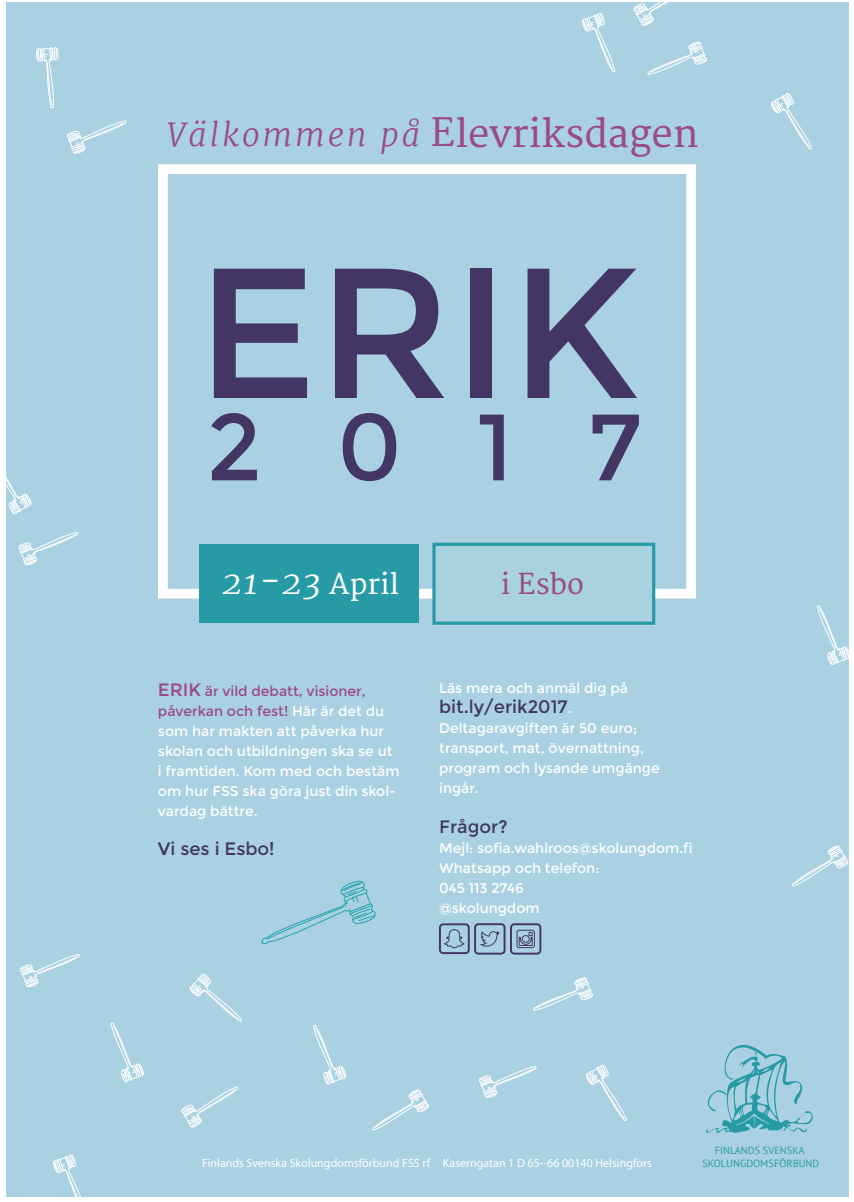
<style>
.page{position:relative;width:854px;height:1202px;background:#fff}
.page>*{position:absolute;margin:0;border:0;box-sizing:border-box;transform-origin:0 0}
.t1{font:185px "Montserrat";color:#433664}
.t2{font:94px "Montserrat";color:#433664}
.t3{font:38px "Merriweather";letter-spacing:-.005em;color:#9b4b83}
.t4{font:italic 300 35px "Merriweather";color:#fff}
.t5{font:28px "Merriweather";color:#9b4b83}
.t6{font:18px "Montserrat";color:#433664}
.t7{font:14px/20px "Montserrat";color:#fff}
.t8{font:12px "Myriad Pro";color:#fff}
.t9{font:10.4px/12.5px "PT Sans";color:#279ba5;text-align:center}
.s1{font-weight:300;font-style:italic;font-size:32px}
.s2{font-weight:400;font-style:normal;font-size:28px}
.s3{font-size:18px;color:#9b4b83}
.s4{color:#9b4b83}
.s5{font-size:14px;color:#fff}
</style>
<div class="page">
<div style="left:6px;top:3px;width:842px;height:1194px;background:#a9d1e1"></div>
<div style="left:158px;top:164px;width:537px;height:435px;border:10px solid #fff"></div>
<svg style="left:706px;top:1045px;width:107px;height:88px"></svg>
<div style="left:199px;top:544px;width:220px;height:79px;background:#279ba5"></div>
<div style="left:432px;top:543px;width:223px;height:82px;background:#a9d2e1;border:3px solid #279aa5"></div>
<svg style="left:261px;top:880px;width:115px;height:65px"></svg>
<svg style="left:189px;top:974px;width:53px;height:48px"></svg>
<svg style="left:181px;top:1086px;width:57px;height:42px"></svg>
<svg style="left:53px;top:1154px;width:28px;height:43px"></svg>
<svg style="left:479px;top:1066px;width:58px;height:32px"></svg>
<svg style="left:20px;top:954px;width:60px;height:34px"></svg>
<svg style="left:372px;top:1089px;width:57px;height:42px"></svg>
<svg style="left:110px;top:1022px;width:34px;height:60px"></svg>
<svg style="left:647px;top:41px;width:60px;height:34px"></svg>
<svg style="left:771px;top:93px;width:41px;height:57px"></svg>
<svg style="left:582px;top:13px;width:33px;height:60px"></svg>
<svg style="left:632px;top:2px;width:58px;height:24px"></svg>
<svg style="left:67px;top:120px;width:60px;height:34px"></svg>
<svg style="left:36px;top:47px;width:22px;height:62px"></svg>
<svg style="left:18px;top:532px;width:60px;height:34px"></svg>
<svg style="left:6px;top:477px;width:26px;height:37px"></svg>
<svg style="left:313px;top:1025px;width:34px;height:60px"></svg>
<svg style="left:817px;top:568px;width:32px;height:97px"></svg>
<svg style="left:792px;top:845px;width:56px;height:42px"></svg>
<svg style="left:439px;top:923px;width:154px;height:88px"></svg>
<svg style="left:585px;top:1064px;width:42px;height:57px"></svg>
<h3 class="t3" style="left:166px;top:111px;width:533px"><span class="s1">Välkommen på</span> Elevriksdagen</h3>
<h1 class="t1" style="left:196px;top:226px;width:445px">ERIK</h1>
<h2 class="t2" style="left:206px;top:393px;width:436px">2017</h2>
<h3 class="t4" style="left:221px;top:560px;width:179px">21-23 <span class="s2">April</span></h3>
<h3 class="t5" style="left:501px;top:568px;width:84px">i Esbo</h3>
<p class="t7" style="left:158px;top:681px;width:243px"><span class="s3">ERIK</span> <span class="s4">är vild debatt, visioner, påverkan och fest!</span> Här är det du som har makten att påverka hur skolan och utbildningen ska se ut i framtiden. Kom med och bestäm om hur FSS ska göra just din skol&shy;vardag bättre.</p>
<p class="t6" style="left:158px;top:838px;width:118px">Vi ses i Esbo!</p>
<p class="t7" style="left:439px;top:678px;width:190px">Läs mera och anmäl dig på</p>
<p class="t6" style="left:439px;top:696px;width:134px">bit.ly/erik2017<span class="s5">.</span></p>
<p class="t7" style="left:439px;top:718px;width:222px">Deltagaravgiften är 50 euro; transport, mat, övernattning, program och lysande umgänge ingår.</p>
<p class="t6" style="left:439px;top:816px;width:70px">Frågor?</p>
<p class="t7" style="left:439px;top:838px;width:255px">Mejl: sofia.wahlroos@skolungdom.fi<br>Whatsapp och telefon:<br>045 113 2746<br>@skolungdom</p>
<p class="t8" style="left:202px;top:1156px;width:451px">Finlands Svenska Skolungdomsförbund FSS rf Kaserngatan 1 D 65--66 00140 Helsingfors</p>
<p class="t9" style="left:702px;top:1144px;width:118px">FINLANDS SVENSKA<br>SKOLUNGDOMSFÖRBUND</p>
</div>
